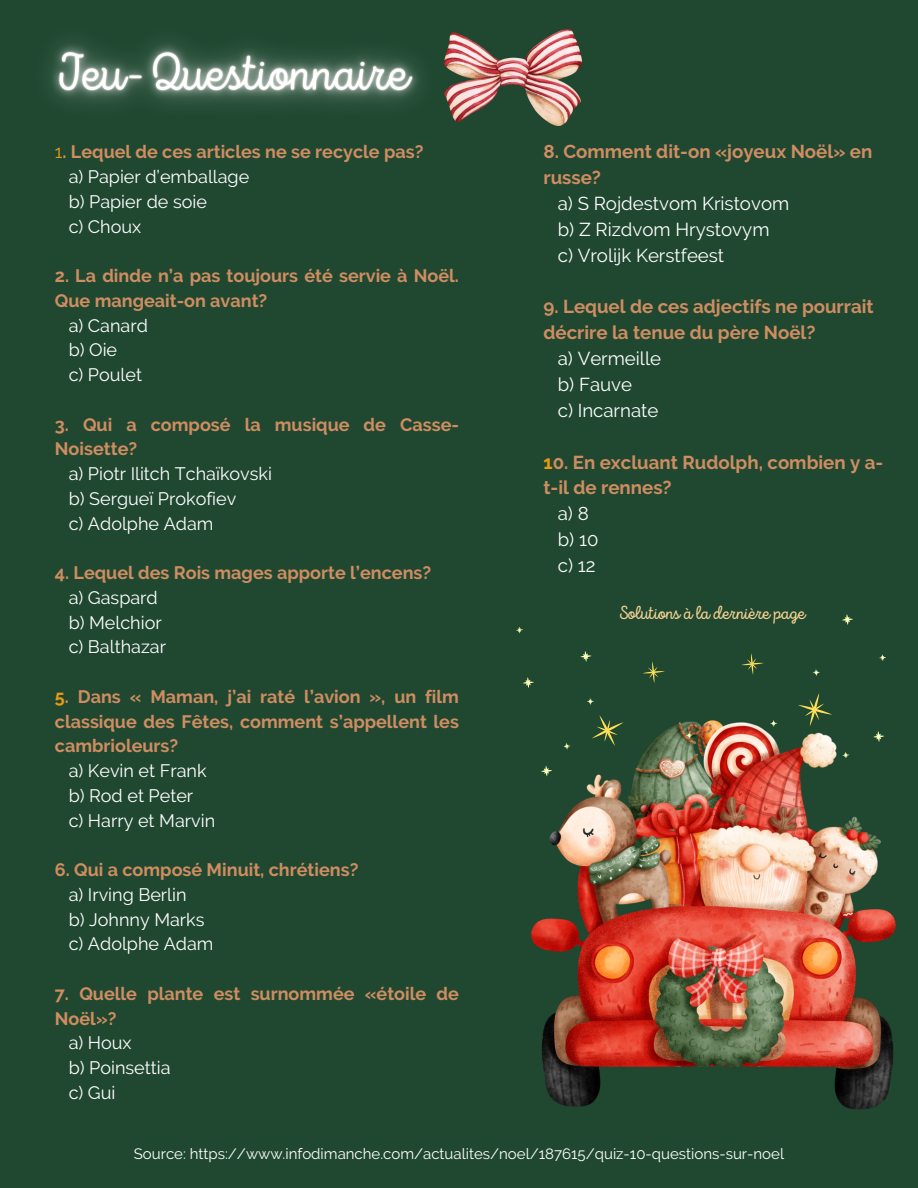
<style>
.page{position:relative;width:918px;height:1188px;background:#204831}
.page>*{position:absolute;margin:0;border:0;box-sizing:border-box;transform-origin:0 0}
.t1{font:18.75px "Intro Script";color:#f4d192}
.t2{font:700 18.6px/25.8px "Raleway";color:#d08d61}
.t3{font:18.6px "Raleway";color:#fff}
.t4{font:700 18px/24.8px "Raleway";color:#d08d61}
.t5{font:18px "Raleway";color:#fff}
.t6{font:15px "Raleway";color:#fff}
.s1{font-weight:400;color:#ea9a12}
.s2{color:#ea9a12}
</style>
<div class="page">
<img style="left:473px;top:30px;width:109px;height:95px">
<img style="left:532px;top:720px;width:363px;height:389px">
<svg style="left:741px;top:653px;width:23px;height:22px"></svg>
<svg style="left:643px;top:661px;width:22px;height:22px"></svg>
<svg style="left:523px;top:677px;width:11px;height:11px"></svg>
<svg style="left:580px;top:651px;width:12px;height:11px"></svg>
<svg style="left:541px;top:765px;width:11px;height:12px"></svg>
<svg style="left:873px;top:731px;width:12px;height:11px"></svg>
<svg style="left:842px;top:614px;width:11px;height:11px"></svg>
<svg style="left:879px;top:654px;width:7px;height:7px"></svg>
<svg style="left:770px;top:720px;width:7px;height:7px"></svg>
<svg style="left:813px;top:669px;width:7px;height:7px"></svg>
<svg style="left:842px;top:752px;width:8px;height:7px"></svg>
<svg style="left:686px;top:732px;width:7px;height:7px"></svg>
<svg style="left:587px;top:698px;width:7px;height:7px"></svg>
<svg style="left:516px;top:627px;width:7px;height:7px"></svg>
<svg style="left:563px;top:743px;width:8px;height:7px"></svg>
<svg style="left:798px;top:693px;width:34px;height:33px"></svg>
<svg style="left:591px;top:715px;width:34px;height:32px"></svg>
<img style="left:50px;top:32px;width:423px;height:91px">
<p class="t4" style="left:55px;top:140px;width:370px"><span class="s1">1</span>. Lequel de ces articles ne se recycle pas?</p>
<p class="t5" style="left:69px;top:166px;width:182px">a) Papier d’emballage</p>
<p class="t5" style="left:69px;top:191px;width:140px">b) Papier de soie</p>
<p class="t5" style="left:69px;top:216px;width:74px">c) Choux</p>
<p class="t4" style="left:55px;top:264px;width:406px">2. La dinde n’a pas toujours été servie à Noël.<br>Que mangeait-on avant?</p>
<p class="t5" style="left:69px;top:315px;width:81px">a) Canard</p>
<p class="t5" style="left:69px;top:340px;width:50px">b) Oie</p>
<p class="t5" style="left:69px;top:364px;width:75px">c) Poulet</p>
<p class="t4" style="left:55px;top:412px;width:406px">3. Qui a composé la musique de Casse-<br>Noisette?</p>
<p class="t5" style="left:69px;top:463px;width:205px">a) Piotr Ilitch Tchaïkovski</p>
<p class="t5" style="left:69px;top:488px;width:169px">b) Sergueï Prokofiev</p>
<p class="t5" style="left:69px;top:513px;width:146px">c) Adolphe Adam</p>
<p class="t4" style="left:55px;top:561px;width:378px">4. Lequel des Rois mages apporte l’encens?</p>
<p class="t5" style="left:69px;top:587px;width:91px">a) Gaspard</p>
<p class="t5" style="left:69px;top:612px;width:95px">b) Melchior</p>
<p class="t5" style="left:69px;top:637px;width:99px">c) Balthazar</p>
<p class="t4" style="left:55px;top:684px;width:406px;text-align:justify"><span class="s2">5</span>. Dans « Maman, j’ai raté l’avion », un film classique des Fêtes, comment s’appellent les cambrioleurs?</p>
<p class="t5" style="left:69px;top:760px;width:139px">a) Kevin et Frank</p>
<p class="t5" style="left:69px;top:785px;width:126px">b) Rod et Peter</p>
<p class="t5" style="left:69px;top:810px;width:148px">c) Harry et Marvin</p>
<p class="t4" style="left:55px;top:858px;width:305px">6. Qui a composé Minuit, chrétiens?</p>
<p class="t5" style="left:69px;top:884px;width:119px">a) Irving Berlin</p>
<p class="t5" style="left:69px;top:909px;width:137px">b) Johnny Marks</p>
<p class="t5" style="left:69px;top:934px;width:146px">c) Adolphe Adam</p>
<p class="t4" style="left:55px;top:981px;width:406px">7. Quelle plante est surnommée «étoile de<br>Noël»?</p>
<p class="t5" style="left:69px;top:1033px;width:64px">a) Houx</p>
<p class="t5" style="left:69px;top:1057px;width:103px">b) Poinsettia</p>
<p class="t5" style="left:69px;top:1082px;width:48px">c) Gui</p>
<p class="t2" style="left:543px;top:139px;width:330px">8. Comment dit-on «joyeux Noël» en russe?</p>
<p class="t3" style="left:558px;top:192px;width:233px">a) S Rojdestvom Kristovom</p>
<p class="t3" style="left:558px;top:218px;width:213px">b) Z Rizdvom Hrystovym</p>
<p class="t3" style="left:558px;top:244px;width:168px">c) Vrolijk Kerstfeest</p>
<p class="t2" style="left:543px;top:294px;width:332px">9. Lequel de ces adjectifs ne pourrait décrire la tenue du père Noël?</p>
<p class="t3" style="left:558px;top:348px;width:105px">a) Vermeille</p>
<p class="t3" style="left:558px;top:373px;width:76px">b) Fauve</p>
<p class="t3" style="left:558px;top:399px;width:102px">c) Incarnate</p>
<p class="t2" style="left:543px;top:449px;width:341px"><span class="s2">1</span>0. En excluant Rudolph, combien y a&shy;t-il de rennes?</p>
<p class="t3" style="left:558px;top:503px;width:32px">a) 8</p>
<p class="t3" style="left:558px;top:529px;width:42px">b) 10</p>
<p class="t3" style="left:558px;top:555px;width:39px">c) 12</p>
<p class="t1" style="left:619px;top:605px;width:187px">Solutions à la dernière page</p>
<p class="t6" style="left:134px;top:1145px;width:652px">Source: https://www.infodimanche.com/actualites/noel/187615/quiz-10-questions-sur-noel</p>
</div>
